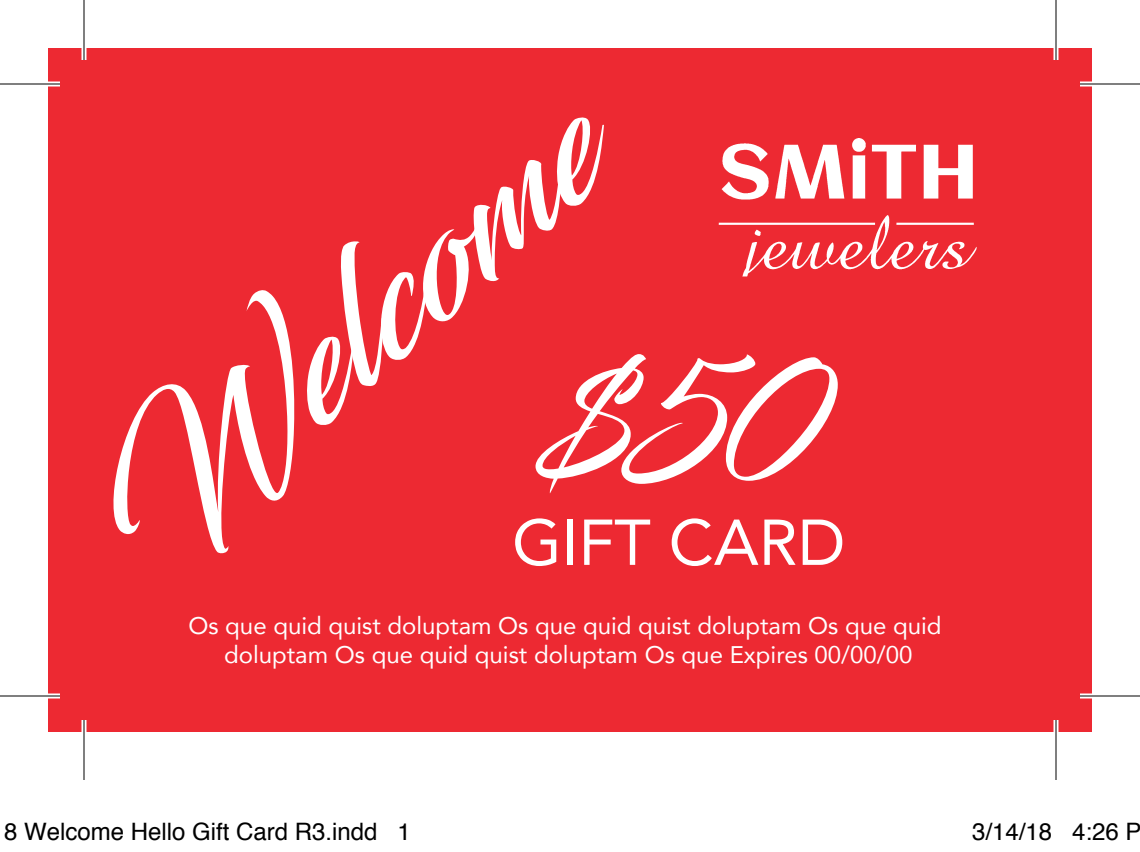
<style>
.page{position:relative;width:1140px;height:852px;background:#fff}
.page>*{position:absolute;margin:0;border:0;box-sizing:border-box;transform-origin:0 0}
.t1{font:168px "Blacksword";color:#fff}
.t2{font:140px "Blacksword";color:#fff}
.t3{font:64px "Avenir";color:#fff}
.t4{font:24px "Avenir";color:#fff}
.t5{font:24px "Helvetica";color:#000}
</style>
<div class="page">
<div style="left:48px;top:48px;width:1044px;height:684px;background:#ed2932"></div>
<img style="left:718px;top:138px;width:259px;height:139px">
<hr style="left:0;top:82px;width:60px;height:4px;background:#fff">
<hr style="left:1080px;top:82px;width:60px;height:4px;background:#fff">
<hr style="left:0;top:694px;width:60px;height:4px;background:#fff">
<hr style="left:1080px;top:694px;width:60px;height:4px;background:#fff">
<hr style="left:82px;top:0;width:4px;height:60px;background:#fff">
<hr style="left:82px;top:720px;width:4px;height:60px;background:#fff">
<hr style="left:1054px;top:0;width:4px;height:60px;background:#fff">
<hr style="left:1054px;top:720px;width:4px;height:60px;background:#fff">
<hr style="left:0;top:83px;width:60px;height:2px;background:#000">
<hr style="left:1080px;top:83px;width:60px;height:2px;background:#000">
<hr style="left:0;top:695px;width:60px;height:2px;background:#000">
<hr style="left:1080px;top:695px;width:60px;height:2px;background:#000">
<hr style="left:83px;top:0;width:2px;height:60px;background:#000">
<hr style="left:83px;top:720px;width:2px;height:60px;background:#000">
<hr style="left:1055px;top:0;width:2px;height:60px;background:#000">
<hr style="left:1055px;top:720px;width:2px;height:60px;background:#000">
<p class="t1" style="left:51px;top:457px;width:618px;rotate:-41deg">Welcome</p>
<p class="t2" style="left:534px;top:339px;width:288px">$50</p>
<p class="t3" style="left:512px;top:491px;width:335px">GIFT CARD</p>
<p class="t4" style="left:188px;top:607px;width:755px">Os que quid quist doluptam Os que quid quist doluptam Os que quid</p>
<p class="t4" style="left:224px;top:636px;width:690px">doluptam Os que quid quist doluptam Os que Expires 00/00/00</p>
<p class="t5" style="left:4px;top:813px;width:408px">8 Welcome Hello Gift Card R3.indd 1</p>
<p class="t5" style="left:972px;top:813px;width:171px">3/14/18 4:26 P</p>
</div>
